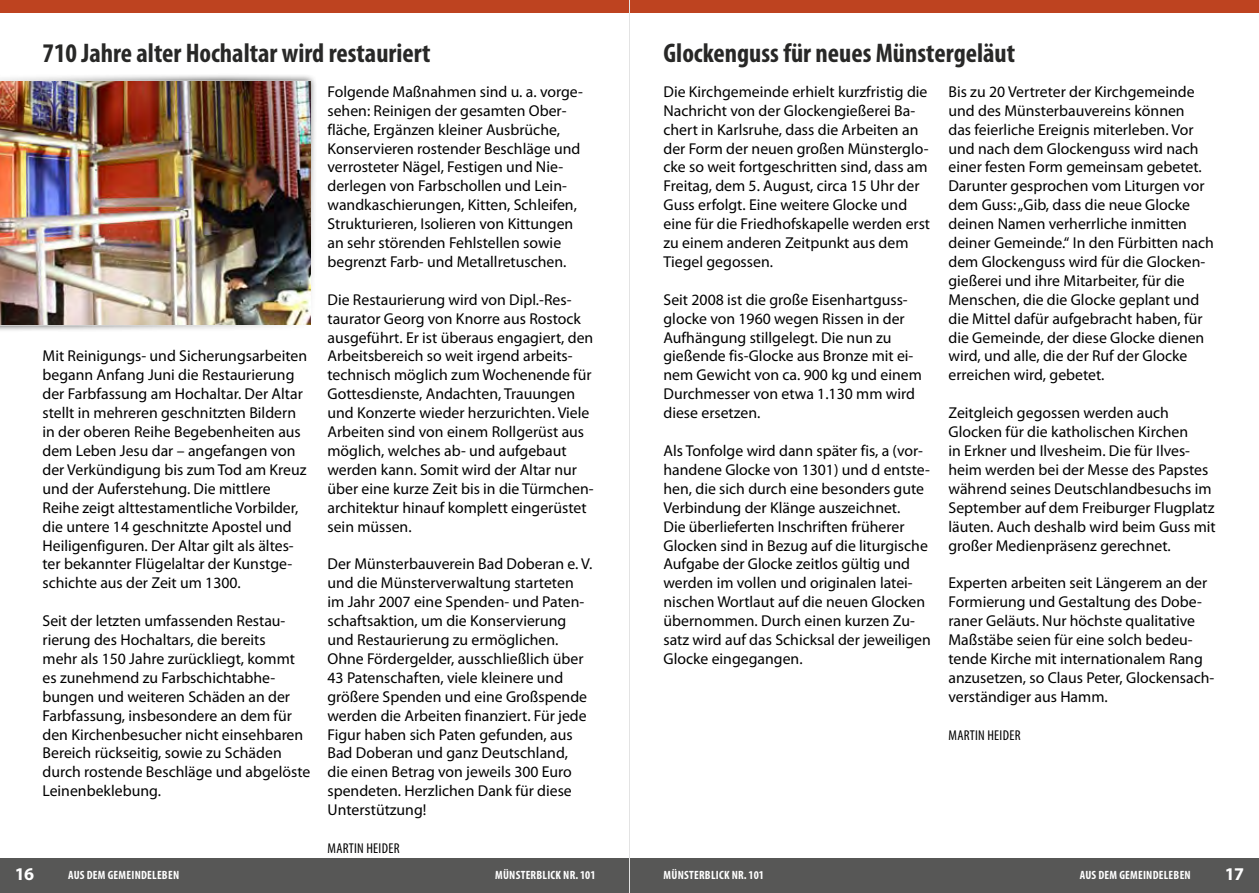
<style>
.page{position:relative;width:1259px;height:893px;background:#fff}
.page>*{position:absolute;margin:0;border:0;box-sizing:border-box;transform-origin:0 0}
.t1{font:700 condensed 27px "Myriad Pro";color:#282827}
.t2{font:700 18px "Myriad Pro";color:#fff}
.t3{font:15.75px/18.9px "Myriad Pro";color:#000}
.t4{font:condensed 14.25px "Myriad Pro";letter-spacing:.02em;color:#000}
.t5{font:700 condensed 12px "Myriad Pro";letter-spacing:.02em;color:#fff}
</style>
<div class="page">
<div style="left:0;top:73px;width:317px;height:260px;background:#000;opacity:.85"></div>
<img style="left:0;top:81px;width:310px;height:244px">
<div style="left:0;top:0;width:629px;height:13px;background:#be4320"></div>
<div style="left:0;top:859px;width:629px;height:34px;background:#575756"></div>
<div style="left:629px;top:859px;width:630px;height:34px;background:#575756"></div>
<div style="left:629px;top:0;width:630px;height:13px;background:#be4320"></div>
<hr style="left:629px;top:0;width:1px;height:893px;background:#e3e3e3">
<h1 class="t1" style="left:43px;top:36px;width:390px">710 Jahre alter Hochaltar wird restauriert</h1>
<h1 class="t1" style="left:663px;top:36px;width:353px">Glockenguss für neues Münstergeläut</h1>
<p class="t3" style="left:43px;top:346px;width:266px">Mit Reinigungs- und Sicherungsarbeiten begann Anfang Juni die Restaurierung der Farbfassung am Hochaltar. Der Altar stellt in mehreren geschnitzten Bildern in der oberen Reihe Begebenheiten aus dem Leben Jesu dar – angefangen von der Verkündigung bis zum Tod am Kreuz und der Auferstehung. Die mittlere Reihe zeigt alttestamentliche Vorbilder, die untere 14 geschnitzte Apostel und Heiligenfiguren. Der Altar gilt als ältes&shy;ter bekannter Flügelaltar der Kunstge&shy;schichte aus der Zeit um 1300.</p>
<p class="t3" style="left:43px;top:611px;width:269px">Seit der letzten umfassenden Restau&shy;rierung des Hochaltars, die bereits<br>mehr als 150 Jahre zurückliegt, kommt es zunehmend zu Farbschichtabhe&shy;bungen und weiteren Schäden an der Farbfassung, insbesondere an dem für den Kirchenbesucher nicht einsehbaren Bereich rückseitig, sowie zu Schäden durch rostende Beschläge und abgelöste Leinenbeklebung.</p>
<p class="t3" style="left:327px;top:82px;width:257px">Folgende Maßnahmen sind u. a. vorge&shy;sehen: Reinigen der gesamten Ober&shy;fläche, Ergänzen kleiner Ausbrüche, Konservieren rostender Beschläge und verrosteter Nägel, Festigen und Nie&shy;derlegen von Farbschollen und Lein&shy;wandkaschierungen, Kitten, Schleifen, Strukturieren, Isolieren von Kittungen an sehr störenden Fehlstellen sowie begrenzt Farb- und Metallretuschen.</p>
<p class="t3" style="left:327px;top:290px;width:268px">Die Restaurierung wird von Dipl.-Res&shy;taurator Georg von Knorre aus Rostock ausgeführt. Er ist überaus engagiert, den Arbeitsbereich so weit irgend arbeits&shy;technisch möglich zum Wochenende für Gottesdienste, Andachten, Trauungen und Konzerte wieder herzurichten. Viele Arbeiten sind von einem Rollgerüst aus möglich, welches ab- und aufgebaut werden kann. Somit wird der Altar nur über eine kurze Zeit bis in die Türmchen&shy;architektur hinauf komplett eingerüstet sein müssen.</p>
<p class="t3" style="left:327px;top:554px;width:266px">Der Münsterbauverein Bad Doberan e. V. und die Münsterverwaltung starteten im Jahr 2007 eine Spenden- und Paten&shy;schaftsaktion, um die Konservierung und Restaurierung zu ermöglichen.<br>Ohne Fördergelder, ausschließlich über 43 Patenschaften, viele kleinere und größere Spenden und eine Großspende werden die Arbeiten finanziert. Für jede Figur haben sich Paten gefunden, aus Bad Doberan und ganz Deutschland, die einen Betrag von jeweils 300 Euro spendeten. Herzlichen Dank für diese Unterstützung!</p>
<p class="t4" style="left:328px;top:840px;width:73px">MARTIN HEIDER</p>
<p class="t3" style="left:663px;top:82px;width:268px">Die Kirchgemeinde erhielt kurzfristig die Nachricht von der Glockengießerei Ba&shy;chert in Karlsruhe, dass die Arbeiten an der Form der neuen großen Münsterglo&shy;cke so weit fortgeschritten sind, dass am Freitag, dem 5. August, circa 15 Uhr der Guss erfolgt. Eine weitere Glocke und eine für die Friedhofskapelle werden erst zu einem anderen Zeitpunkt aus dem Tiegel gegossen.</p>
<p class="t3" style="left:663px;top:290px;width:260px">Seit 2008 ist die große Eisenhartguss&shy;glocke von 1960 wegen Rissen in der Aufhängung stillgelegt. Die nun zu gießende fis-Glocke aus Bronze mit ei&shy;nem Gewicht von ca. 900 kg und einem Durchmesser von etwa 1.130 mm wird diese ersetzen.</p>
<p class="t3" style="left:663px;top:441px;width:269px">Als Tonfolge wird dann später fis, a (vor&shy;handene Glocke von 1301) und d entste&shy;hen, die sich durch eine besonders gute Verbindung der Klänge auszeichnet.<br>Die überlieferten Inschriften früherer Glocken sind in Bezug auf die liturgische Aufgabe der Glocke zeitlos gültig und werden im vollen und originalen latei&shy;nischen Wortlaut auf die neuen Glocken übernommen. Durch einen kurzen Zu&shy;satz wird auf das Schicksal der jeweiligen Glocke eingegangen.</p>
<p class="t3" style="left:948px;top:82px;width:267px">Bis zu 20 Vertreter der Kirchgemeinde und des Münsterbauvereins können<br>das feierliche Ereignis miterleben. Vor und nach dem Glockenguss wird nach einer festen Form gemeinsam gebetet.<br>Darunter gesprochen vom Liturgen vor dem Guss: „Gib, dass die neue Glocke deinen Namen verherrliche inmitten deiner Gemeinde.“ In den Fürbitten nach dem Glockenguss wird für die Glocken&shy;gießerei und ihre Mitarbeiter, für die Menschen, die die Glocke geplant und die Mittel dafür aufgebracht haben, für die Gemeinde, der diese Glocke dienen wird, und alle, die der Ruf der Glocke erreichen wird, gebetet.</p>
<p class="t3" style="left:948px;top:403px;width:269px">Zeitgleich gegossen werden auch Glocken für die katholischen Kirchen<br>in Erkner und Ilvesheim. Die für Ilves&shy;heim werden bei der Messe des Papstes während seines Deutschlandbesuchs im September auf dem Freiburger Flugplatz läuten. Auch deshalb wird beim Guss mit großer Medienpräsenz gerechnet.</p>
<p class="t3" style="left:948px;top:573px;width:267px">Experten arbeiten seit Längerem an der Formierung und Gestaltung des Dobe&shy;raner Geläuts. Nur höchste qualitative Maßstäbe seien für eine solch bedeu&shy;tende Kirche mit internationalem Rang anzusetzen, so Claus Peter, Glockensach&shy;verständiger aus Hamm.</p>
<p class="t4" style="left:948px;top:726px;width:73px">MARTIN HEIDER</p>
<p class="t2" style="left:15px;top:862px;width:21px">16</p>
<p class="t5" style="left:68px;top:867px;width:112px">aus dem gemeindeleben</p>
<p class="t5" style="left:495px;top:867px;width:102px">münsterblick Nr. 101</p>
<p class="t5" style="left:663px;top:867px;width:102px">münsterblick Nr. 101</p>
<p class="t5" style="left:1079px;top:867px;width:112px">aus dem gemeindeleben</p>
<p class="t2" style="left:1225px;top:862px;width:21px">17</p>
</div>
